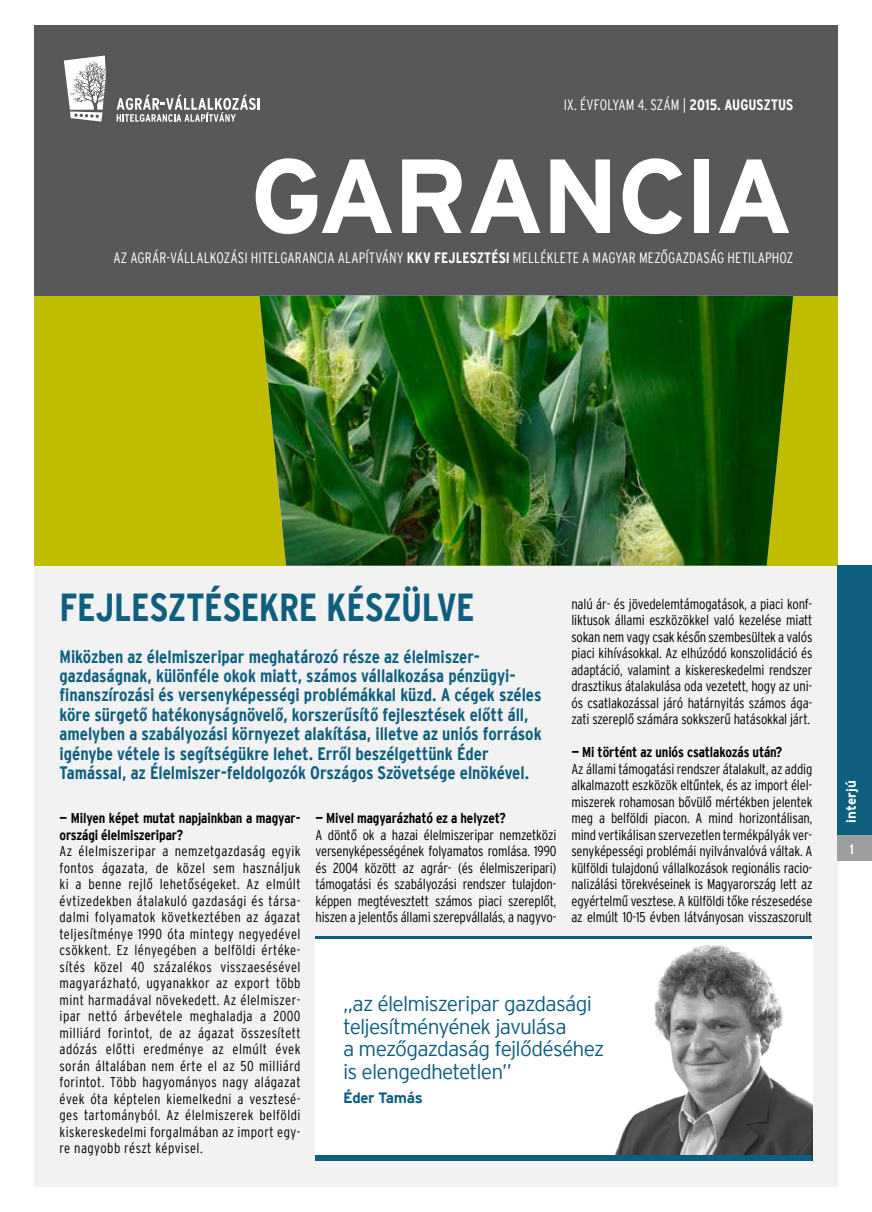
<style>
.page{position:relative;width:872px;height:1212px;background:#fff}
.page>*{position:absolute;margin:0;border:0;box-sizing:border-box;transform-origin:0 0}
.t1{font:105px "Interstate Bold HU";letter-spacing:-.035em;color:#fff}
.t2{font:39px "Interstate Bold Condensed HU";color:#0e5f7e}
.t3{font:21px/22.5px "Interstate Light HU";letter-spacing:-.04em;color:#0e5f7e}
.t4{font:18px/19.5px "Interstate Bold Condensed HU";letter-spacing:-.005em;color:#0e5f7e}
.t5{font:15px "Interstate Light Condensed HU";letter-spacing:.005em;color:#fff}
.t6{font:15px "Interstate Bold HU";letter-spacing:-.025em;color:#0e5f7e}
.t7{font:14.25px/16.5px "Interstate Light Condensed HU";letter-spacing:-.01em;color:#000;text-align:justify}
.t8{font:14.25px "Interstate Bold Condensed HU";letter-spacing:-.01em;color:#000}
.t9{font:13.5px "Interstate Bold HU";letter-spacing:.01em;color:#fff}
.t10{font:13.5px "Interstate Bold Condensed HU";color:#fff}
.s1{font-family:"Interstate Bold Condensed HU"}
</style>
<div class="page">
<div style="left:34px;top:26px;width:804px;height:1160px;background:#f2f2f3"></div>
<div style="left:34px;top:296px;width:804px;height:270px;background:#c0bd00"></div>
<div style="left:34px;top:26px;width:804px;height:270px;background:#58585a"></div>
<svg style="left:117px;top:95px;width:142px;height:27px"></svg>
<svg style="left:64px;top:56px;width:42px;height:66px"></svg>
<div style="left:838px;top:566px;width:34px;height:270px;background:#0e5f7e"></div>
<div style="left:838px;top:836px;width:34px;height:25px;background:#9c9e9f"></div>
<img style="left:259px;top:296px;width:534px;height:270px">
<div style="left:315px;top:936px;width:497px;height:225px;background:#fff"></div>
<img style="left:615px;top:945px;width:197px;height:210px">
<hr style="left:315px;top:936px;width:497px;height:3px;background:#0e5f7e">
<div style="left:315px;top:1155px;width:497px;height:6px;background:#0e5f7e"></div>
<p class="t5" style="left:564px;top:96px;width:230px">IX. ÉVFOLYAM 4. SZÁM | <span class="s1">2015. augusztus</span></p>
<h1 class="t1" style="left:250px;top:137px;width:545px">GARANCIA</h1>
<p class="t5" style="left:113px;top:249px;width:681px">AZ AGRÁR-VÁLLALKOZÁSI HITELGARANCIA ALAPÍTVÁNY <span class="s1">KKV FEJLESZTÉSI</span> MELLÉKLETE A MAGYAR MEZŐGAZDASÁG HETILAPHOZ</p>
<h2 class="t2" style="left:60px;top:585px;width:37px">Fejlesztések</h2>
<h2 class="t2" style="left:279px;top:585px;width:66px">re kész</h2>
<h2 class="t2" style="left:401px;top:585px;width:39px">ülve</h2>
<p class="t7" style="left:571px;top:595px;width:242px">nalú ár- és jövedelemtámogatások, a piaci konf&shy;liktusok állami eszközökkel való kezelése miatt sokan nem vagy csak későn szembesültek a valós piaci kihívásokkal. Az elhúzódó konszolidáció és adaptáció, valamint a kiskereskedelmi rendszer drasztikus átalakulása oda vezetett, hogy az uni&shy;ós csatlakozással járó határnyitás számos ága&shy;zati szereplő számára sokkszerű hatásokkal járt.</p>
<p class="t8" style="left:571px;top:744px;width:212px">— Mi történt az uniós csatlakozás után?</p>
<p class="t7" style="left:571px;top:760px;width:242px">Az állami támogatási rendszer átalakult, az addig alkalmazott eszközök eltűntek, és az import élel&shy;miszerek rohamosan bővülő mértékben jelentek meg a belföldi piacon. A mind horizontálisan, mind vertikálisan szervezetlen termékpályák ver&shy;senyképességi problémái nyilvánvalóvá váltak. A külföldi tulajdonú vállalkozások regionális racio&shy;nalizálási törekvéseinek is Magyarország lett az egyértelmű vesztese. A külföldi tőke részesedése az elmúlt 10-15 évben látványosan visszaszorult</p>
<p class="t4" style="left:60px;top:646px;width:483px">Miközben az élelmiszeripar meghatározó része az élelmiszer&shy;gazdaságnak, különféle okok miatt, számos vállalkozása pénzügyi&shy;finanszírozási és versenyképességi problémákkal küzd. A cégek széles köre sürgető hatékonyságnövelő, korszerűsítő fejlesztések előtt áll, amelyben a szabályozási környezet alakítása, illetve az uniós források igénybe vétele is segítségükre lehet. Erről beszélgettünk Éder Tamással, az Élelmiszer-feldolgozók Országos Szövetsége elnökével.</p>
<p class="t8" style="left:60px;top:810px;width:242px">— Milyen képet mutat napjainkban a magyar-</p>
<p class="t8" style="left:315px;top:810px;width:192px">— Mivel magyarázható ez a helyzet?</p>
<p class="t7" style="left:315px;top:826px;width:242px">A döntő ok a hazai élelmiszeripar nemzetközi versenyképességének folyamatos romlása. 1990 és 2004 között az agrár- (és élelmiszeripari) támogatási és szabályozási rendszer tulajdon&shy;képpen megtévesztett számos piaci szereplőt, hiszen a jelentős állami szerepvállalás, a nagyvo-</p>
<p class="t8" style="left:60px;top:826px;width:125px">országi élelmiszeripar?</p>
<p class="t7" style="left:60px;top:843px;width:242px">Az élelmiszeripar a nemzetgazdaság egyik fontos ágazata, de közel sem használjuk ki a benne rejlő lehetőségeket. Az elmúlt évtizedekben átalakuló gazdasági és társa&shy;dalmi folyamatok következtében az ágazat teljesítménye 1990 óta mintegy negyedével csökkent. Ez lényegében a belföldi értéke&shy;sítés közel 40 százalékos visszaesésével magyarázható, ugyanakkor az export több mint harmadával növekedett. Az élelmiszer&shy;ipar nettó árbevétele meghaladja a 2000 milliárd forintot, de az ágazat összesített adózás előtti eredménye az elmúlt évek során általában nem érte el az 50 milliárd forintot. Több hagyományos nagy alágazat évek óta képtelen kiemelkedni a vesztesé&shy;ges tartományból. Az élelmiszerek belföldi kiskereskedelmi forgalmában az import egy&shy;re nagyobb részt képvisel.</p>
<h3 class="t3" style="left:343px;top:992px;width:263px">„az élelmiszeripar gazdasági teljesítményének javulása<br>a mezőgazdaság fejlődéséhez is elengedhetetlen”</h3>
<p class="t6" style="left:343px;top:1089px;width:81px">Éder Tamás</p>
<p class="t9" style="left:843px;top:823px;width:44px;rotate:-90deg">interjú</p>
<p class="t10" style="left:849px;top:841px;width:6px">1</p>
</div>
